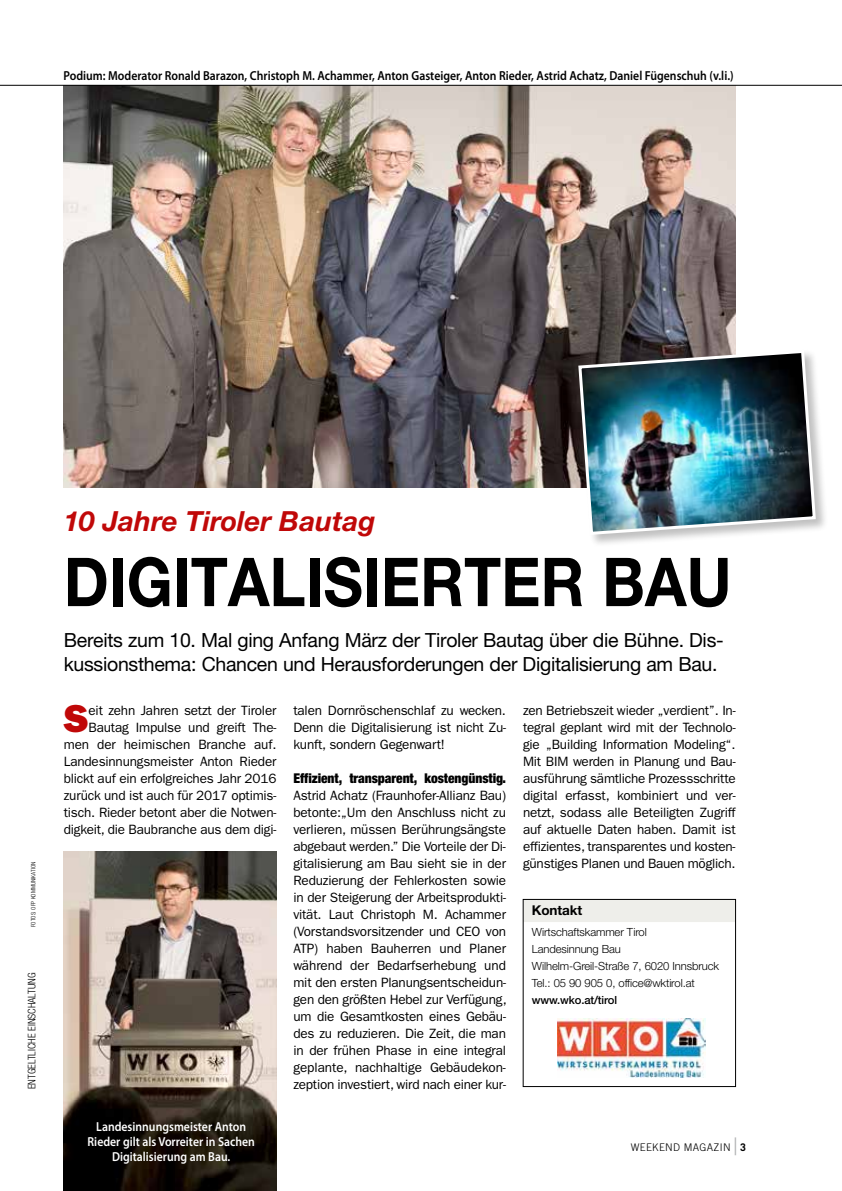
<style>
.page{position:relative;width:842px;height:1191px;background:#fff}
.page>*{position:absolute;margin:0;border:0;box-sizing:border-box;transform-origin:0 0}
.t1{font:700 67.5px "Helvetica Neue LT Pro";color:#000;scale:.9 1}
.t2{font:39.15px "ITC Franklin Gothic Std Hvy";color:#c00808}
.t3{font:italic 700 27.75px "Helvetica Neue LT Pro";color:#c00808}
.t4{font:700 24px "Trade Gothic LT Std";color:#b1b2b3;scale:.4 1}
.t5{font:19.5px/24px "Helvetica Neue LT Pro";letter-spacing:-.015em;color:#000}
.t6{font:13.5px/17px "ITC Franklin Gothic Std";letter-spacing:-.015em;color:#000;text-align:justify}
.t7{font:900 condensed 13.5px "Helvetica Neue LT Pro";letter-spacing:-.005em;color:#000}
.t8{font:700 13.5px "Helvetica Neue LT Pro";letter-spacing:-.01em;color:#000}
.t9{font:600 13.05px "Myriad Pro";color:#000;scale:.9 1}
.t10{font:600 13.05px/15px "Myriad Pro";color:#fff;text-align:center;scale:.9 1}
.t11{font:300 11.25px/17px "Helvetica Neue LT Pro";letter-spacing:-.01em;color:#000}
.t12{font:500 11.25px "Helvetica Neue LT Pro";letter-spacing:-.01em;color:#000}
.t13{font:300 condensed 10.5px "Helvetica Neue LT Pro";color:#000}
.t14{font:300 10.5px "Trade Gothic LT Std";letter-spacing:.03em;color:#000}
.t15{font:700 10.5px "Trade Gothic LT Std";color:#000}
.t16{font:300 condensed 6px "Helvetica Neue LT Pro";color:#000}
</style>
<div class="page">
<img style="left:64px;top:86px;width:672px;height:402px">
<hr style="left:0;top:85px;width:842px;height:1px;background:#000">
<img style="left:64px;top:851px;width:212px;height:340px">
<div style="left:523px;top:899px;width:212px;height:23px;background:#eeeeea"></div>
<div style="left:523px;top:899px;width:213px;height:187px;border:1px solid #000"></div>
<img style="left:557px;top:1018px;width:148px;height:59px">
<div style="left:577px;top:349px;width:252px;height:199px;background:#000;opacity:.25"></div>
<img style="left:577px;top:348px;width:240px;height:188px">
<p class="t9" style="left:63px;top:68px;width:746px">Podium: Moderator Ronald Barazon, Christoph M. Achammer, Anton Gasteiger, Anton Rieder, Astrid Achatz, Daniel Fügenschuh (v.li.)</p>
<p class="t16" style="left:30px;top:927px;width:67px;rotate:-90deg">Fotos: ofp kommunikation</p>
<p class="t13" style="left:26px;top:1089px;width:118px;rotate:-90deg">entgeltliche einschaltung</p>
<h3 class="t3" style="left:64px;top:504px;width:313px">10 Jahre Tiroler Bautag</h3>
<h1 class="t1" style="left:64px;top:540px;width:743px">DIGITALISIERTER BAU</h1>
<h3 class="t5" style="left:64px;top:628px;width:661px">Bereits zum 10. Mal ging Anfang März der Tiroler Bautag über die Bühne. Dis&shy;kussionsthema: Chancen und Herausforderungen der Digitalisierung am Bau.</h3>
<h2 class="t2" style="left:63px;top:695px;width:27px">S</h2>
<p class="t6" style="left:64px;top:701px;width:214px;text-align:right">eit zehn Jahren setzt der Tiroler Bautag Impulse und greift The&shy;men der heimischen Branche auf.<br>Landesinnungsmeister Anton Rieder blickt auf ein erfolgreiches Jahr 2016 zurück und ist auch für 2017 optimis&shy;tisch. Rieder betont aber die Notwen&shy;digkeit, die Baubranche aus dem digi-</p>
<p class="t6" style="left:293px;top:701px;width:214px">talen Dornröschenschlaf zu wecken.<br>Denn die Digitalisierung ist nicht Zu&shy;kunft, sondern Gegenwart!</p>
<p class="t6" style="left:523px;top:701px;width:214px">zen Betriebszeit wieder „verdient”. In&shy;tegral geplant wird mit der Technolo&shy;gie „Building Information Modeling“.<br>Mit BIM werden in Planung und Bau&shy;ausführung sämtliche Prozessschritte digital erfasst, kombiniert und ver&shy;netzt, sodass alle Beteiligten Zugriff auf aktuelle Daten haben. Damit ist effizientes, transparentes und kosten&shy;günstiges Planen und Bauen möglich.</p>
<p class="t7" style="left:293px;top:769px;width:214px">Effizient, transparent, kostengünstig.</p>
<p class="t6" style="left:293px;top:786px;width:215px">Astrid Achatz (Fraunhofer-Allianz Bau) betonte:„Um den Anschluss nicht zu verlieren, müssen Berührungsängste abgebaut werden.” Die Vorteile der Di&shy;gitalisierung am Bau sieht sie in der Reduzierung der Fehlerkosten sowie in der Steigerung der Arbeitsprodukti&shy;vität. Laut Christoph M. Achammer (Vorstandsvorsitzender und CEO von ATP) haben Bauherren und Planer während der Bedarfserhebung und mit den ersten Planungsentscheidun&shy;gen den größten Hebel zur Verfügung, um die Gesamtkosten eines Gebäu&shy;des zu reduzieren. Die Zeit, die man in der frühen Phase in eine integral geplante, nachhaltige Gebäudekon&shy;zeption investiert, wird nach einer kur-</p>
<p class="t8" style="left:532px;top:901px;width:52px">KONTAKT</p>
<p class="t11" style="left:532px;top:923px;width:189px">Wirtschaftskammer Tirol<br>Landesinnung Bau<br>Wilhelm-Greil-Straße 7, 6020 Innsbruck<br>Tel.: 05 90 905 0, office@wktirol.at</p>
<p class="t12" style="left:532px;top:993px;width:87px">www.wko.at/tirol</p>
<p class="t10" style="left:88px;top:1119px;width:188px">Landesinnungsmeister Anton<br>Rieder gilt als Vorreiter in Sachen<br>Digitalisierung am Bau.</p>
<p class="t14" style="left:631px;top:1141px;width:101px">WEEKEND MAGAZIN</p>
<h3 class="t4" style="left:734px;top:1132px;width:7px">|</h3>
<p class="t15" style="left:740px;top:1141px;width:7px">3</p>
</div>
